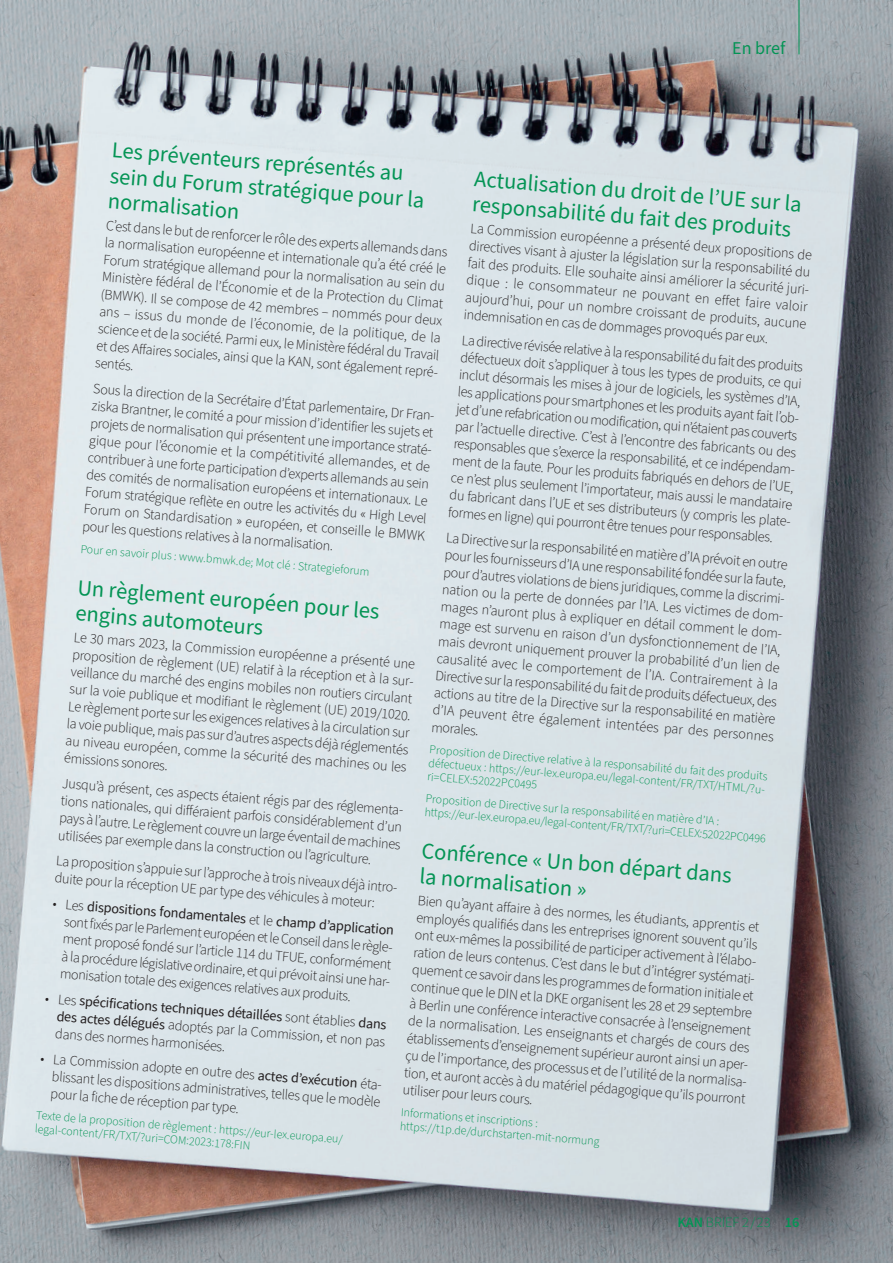
<style>
.page{position:relative;width:893px;height:1263px;background:#fff}
.page>*{position:absolute;margin:0;border:0;box-sizing:border-box;transform-origin:0 0}
.ZU3{font:22.5px/25.8px "Source Sans Pro";color:#049455}
.t1{font:18px "Source Sans Pro";color:#049455}
.g_F{font:300 14.25px/17.4px "Source Sans Pro";color:#231f20}
.g_F-2{font:14.25px/16.8px "Source Sans Pro";color:#231f20;text-align:right}
.t2{font:300 14.25px "Source Sans Pro";color:#049455}
.t3{font:300 12px/13.4px "Source Sans Pro";color:#049455}
.s1{font-weight:400}
.s2{font-weight:300}
.s3{font-weight:600}
</style>
<div class="page">
<img style="left:0;top:0;width:893px;height:1263px">
<hr style="left:798px;top:0;width:1px;height:54px;background:#049455">
<p class="t1" style="left:732px;top:36px;width:55px">En bref</p>
<p class="ZU3" style="left:113px;top:137px;width:317px;rotate:5deg">Les préventeurs représentés au sein du Forum stratégique pour la normalisation</p>
<p class="g_F" style="left:107px;top:215px;width:348px;rotate:5deg">C’est dans le but de renforcer le rôle des experts allemands dans la normalisation européenne et internationale qu’a été créé le Forum stratégique allemand pour la normalisation au sein du Ministère fédéral de l’Économie et de la Protection du Climat (BMWK). Il se compose de 42 membres – nommés pour deux ans – issus du monde de l’économie, de la politique, de la science et de la société. Parmi eux, le Ministère fédéral du Travail et des Affaires sociales, ainsi que la KAN, sont également repré&shy;sentés.</p>
<p class="g_F" style="left:94px;top:379px;width:347px;rotate:5deg">Sous la direction de la Secrétaire d’État parlementaire, Dr Fran&shy;ziska Brantner, le comité a pour mission d’identifier les sujets et projets de normalisation qui présentent une importance straté&shy;gique pour l’économie et la compétitivité allemandes, et de contribuer à une forte participation d’experts allemands au sein des comités de normalisation européens et internationaux. Le Forum stratégique reflète en outre les activités du « High Level Forum on Standardisation » européen, et conseille le BMWK pour les questions relatives à la normalisation.</p>
<p class="ZU3" style="left:476px;top:165px;width:330px;rotate:5deg">Actualisation du droit de l’UE sur la responsabilité du fait des produits</p>
<p class="g_F" style="left:471px;top:218px;width:347px;rotate:5deg">La Commission européenne a présenté deux propositions de directives visant à ajuster la législation sur la responsabilité du fait des produits. Elle souhaite ainsi améliorer la sécurité juri&shy;dique : le consommateur ne pouvant en effet faire valoir aujourd’hui, pour un nombre croissant de produits, aucune indemnisation en cas de dommages provoqués par eux.</p>
<p class="g_F" style="left:463px;top:330px;width:348px;rotate:5deg">La directive révisée relative à la responsabilité du fait des produits défectueux doit s’appliquer à tous les types de produits, ce qui inclut désormais les mises à jour de logiciels, les systèmes d’IA, les applications pour smartphones et les produits ayant fait l’ob&shy;jet d’une refabrication ou modification, qui n’étaient pas couverts par l’actuelle directive. C’est à l’encontre des fabricants ou des responsables que s’exerce la responsabilité, et ce indépendam&shy;ment de la faute. Pour les produits fabriqués en dehors de l’UE, ce n’est plus seulement l’importateur, mais aussi le mandataire du fabricant dans l’UE et ses distributeurs (y compris les plate&shy;formes en ligne) qui pourront être tenues pour responsables.</p>
<p class="g_F" style="left:447px;top:528px;width:347px;rotate:5deg">La Directive sur la responsabilité en matière d’IA prévoit en outre pour les fournisseurs d’IA une responsabilité fondée sur la faute, pour d’autres violations de biens juridiques, comme la discrimi&shy;nation ou la perte de données par l’IA. Les victimes de dom&shy;mages n’auront plus à expliquer en détail comment le dom&shy;mage est survenu en raison d’un dysfonctionnement de l’IA, mais devront uniquement prouver la probabilité d’un lien de causalité avec le comportement de l’IA. Contrairement à la Directive sur la responsabilité du fait de produits défectueux, des actions au titre de la Directive sur la responsabilité en matière d’IA peuvent être également intentées par des personnes morales.</p>
<p class="t3" style="left:430px;top:742px;width:340px;rotate:5deg">Proposition de Directive relative à la responsabilité du fait des produits</p>
<p class="t3" style="left:81px;top:542px;width:98px;rotate:5deg">Pour en savoir plus :</p>
<p class="t3" style="left:180px;top:549px;width:192px;rotate:5deg">www.bmwk.de; Mot clé : Strategieforum</p>
<p class="ZU3" style="left:79px;top:574px;width:304px;rotate:5deg">Un règlement européen pour les engins automoteurs</p>
<p class="g_F" style="left:75px;top:627px;width:347px;rotate:5deg">Le 30 mars 2023, la Commission européenne a présenté une proposition de règlement (UE) relatif à la réception et à la sur&shy;veillance du marché des engins mobiles non routiers circulant sur la voie publique et modifiant le règlement (UE) 2019/1020.<br>Le règlement porte sur les exigences relatives à la circulation sur la voie publique, mais pas sur d’autres aspects déjà réglementés au niveau européen, comme la sécurité des machines ou les émissions sonores.</p>
<p class="g_F" style="left:63px;top:774px;width:347px;rotate:5deg">Jusqu’à présent, ces aspects étaient régis par des réglementa&shy;tions nationales, qui différaient parfois considérablement d’un pays à l’autre. Le règlement couvre un large éventail de machines utilisées par exemple dans la construction ou l’agriculture.</p>
<p class="t3" style="left:429px;top:754px;width:341px;line-height:14.5px;rotate:5deg">défectueux : https://eur-lex.europa.eu/legal-content/FR/TXT/HTML/?u&shy;ri=CELEX:52022PC0495</p>
<p class="t3" style="left:426px;top:791px;width:344px;rotate:5deg">Proposition de Directive sur la responsabilité en matière d’IA : https://eur-lex.europa.eu/legal-content/FR/TXT/?uri=CELEX:52022PC0496</p>
<p class="ZU3" style="left:423px;top:837px;width:313px;rotate:5deg">Conférence « Un bon départ dans la normalisation »</p>
<p class="g_F" style="left:419px;top:890px;width:348px;rotate:5deg">Bien qu’ayant affaire à des normes, les étudiants, apprentis et employés qualifiés dans les entreprises ignorent souvent qu’ils ont eux-mêmes la possibilité de participer activement à l’élabo&shy;ration de leurs contenus. C’est dans le but d’intégrer systémati&shy;quement ce savoir dans les programmes de formation initiale et continue que le DIN et la DKE organisent les 28 et 29 septembre à Berlin une conférence interactive consacrée à l’enseignement de la normalisation. Les enseignants et chargés de cours des établissements d’enseignement supérieur auront ainsi un aper&shy;çu de l’importance, des processus et de l’utilité de la normalisa&shy;tion, et auront accès à du matériel pédagogique qu’ils pourront utiliser pour leurs cours.</p>
<p class="g_F" style="left:57px;top:851px;width:347px;rotate:5deg">La proposition s’appuie sur l’approche à trois niveaux déjà intro&shy;duite pour la réception UE par type des véhicules à moteur:</p>
<p class="g_F" style="left:66px;top:896px;width:327px;line-height:16.6px;text-indent:-13px;rotate:5deg">• Les <span class="s1">dispositions fondamentales<br></span>sont fixés par le Parlement européen et le Conseil dans le règle</p>
<p class="g_F-2" style="left:250px;top:910px;width:147px;rotate:5deg"><span class="s2">et le</span> champ d’application <span class="s2">-</span></p>
<p class="g_F" style="left:64px;top:929px;width:334px;rotate:5deg">ment proposé fondé sur l’article 114 du TFUE, conformément à la procédure législative ordinaire, et qui prévoit ainsi une har&shy;monisation totale des exigences relatives aux produits.</p>
<p class="g_F-2" style="left:46px;top:989px;width:344px;rotate:5deg"><span class="s2">• Les</span> spécifications techniques détaillées <span class="s2">sont établies</span> dans des actes délégués <span class="s2">adoptés par la Commission, et non pas</span></p>
<p class="g_F" style="left:56px;top:1024px;width:172px;rotate:5deg">dans des normes harmonisées.</p>
<p class="g_F" style="left:54px;top:1050px;width:334px;text-indent:-13px;rotate:5deg">• La Commission adopte en outre des <span class="s1">actes d’exécution</span> éta&shy;blissant les dispositions administratives, telles que le modèle pour la fiche de réception par type.</p>
<p class="t3" style="left:402px;top:1105px;width:202px;rotate:5deg">Informations et inscriptions : https://t1p.de/durchstarten-mit-normung</p>
<p class="t3" style="left:37px;top:1108px;width:218px;rotate:5deg">Texte de la proposition de règlement legal-content/FR/TXT/?uri=COM:2023:178:FIN</p>
<p class="t3" style="left:215px;top:1122px;width:130px;rotate:5deg">: https://eur-lex.europa.eu/</p>
<p class="t2" style="left:677px;top:1213px;width:124px"><span class="s3">KAN</span> BRIEF 2 / 23 <span class="s3">16</span></p>
</div>
